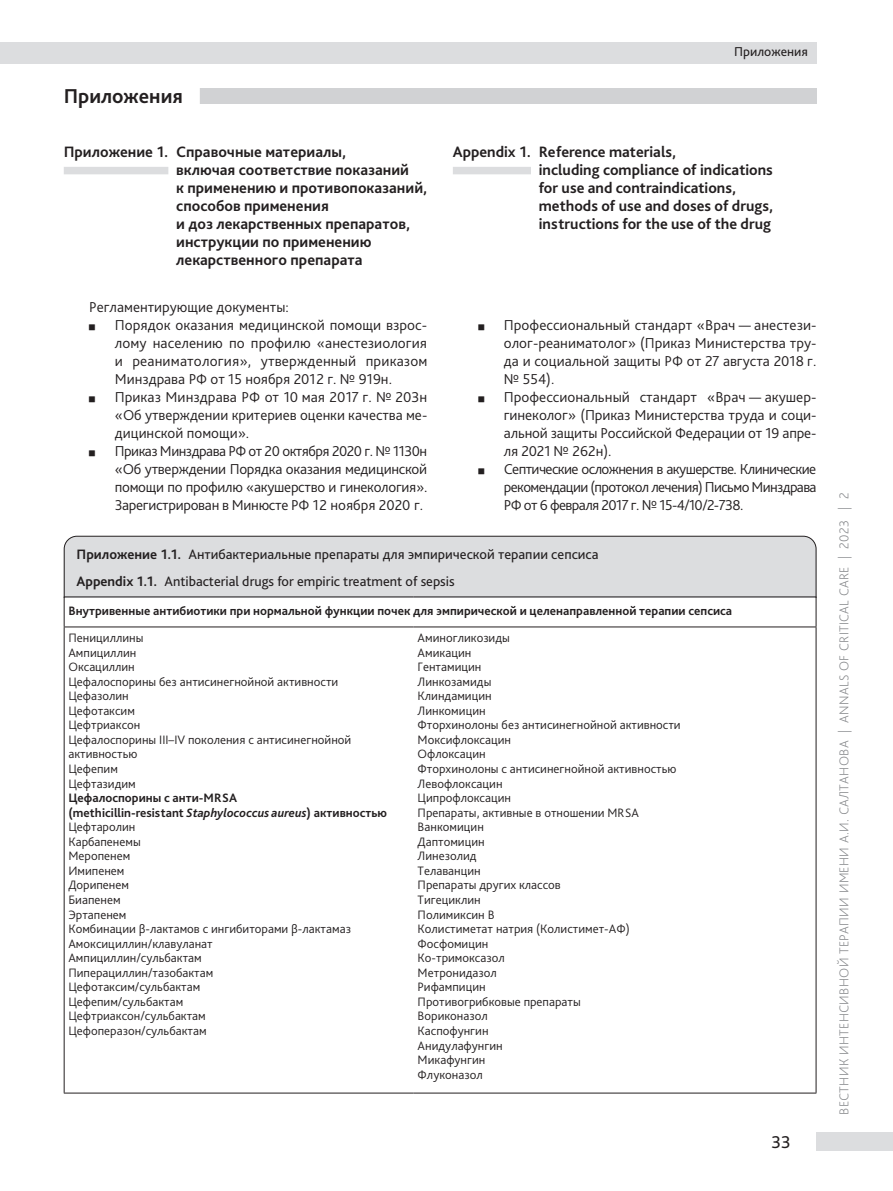
<style>
.page{position:relative;width:893px;height:1191px;background:#fff}
.page>*{position:absolute;margin:0;border:0;box-sizing:border-box;transform-origin:0 0}
.Заголовок_Приложение{font:700 21px "Bliss Pro";color:#231f20}
.t1{font:18px "Bliss Pro";color:#231f20}
.ЗаголовокRu{font:700 15.75px/18px "Bliss Pro";color:#231f20}
.Основной_текст__П{font:300 15px/18px "Bliss Pro";color:#231f20;text-align:justify}
.Таблица_ИмяRU{font:14.25px "Bliss Pro";color:#231f20}
.Таблица_ИмяEN{font:14.25px "Bliss Pro";color:#231f20}
.t2{font:200 13.5px "Bliss Pro";letter-spacing:.025em;color:#808285}
.t3{font:13.5px "Bliss Pro";color:#231f20}
.Таблица_текст__L{font:300 12.75px/14.5px "Bliss Pro";color:#231f20}
.Таблица_подзаголовок{font:700 12.75px "Bliss Pro";color:#231f20}
.Таблица_текст__L-2{font:700 12.75px/14.5px "Bliss Pro";color:#231f20}
.s1{font-weight:700}
.s2{font-style:italic}
</style>
<div class="page">
<div style="left:816px;top:1132px;width:77px;height:18px;background:#dcdddf"></div>
<div style="left:0;top:42px;width:816px;height:22px;background:#dcdddf"></div>
<div style="left:64px;top:88px;width:752px;height:16px;background:#d1d2d4"></div>
<div style="left:64px;top:85px;width:136px;height:29px;background:#fff"></div>
<div style="left:64px;top:167px;width:104px;height:7px;background:#dcdddf"></div>
<div style="left:453px;top:167px;width:78px;height:7px;background:#dcdddf"></div>
<div style="left:63px;top:535px;width:754px;height:63px;background:#dcdddf"></div>
<hr style="left:64px;top:626px;width:349px;height:1px;background:#231f20">
<hr style="left:413px;top:626px;width:403px;height:1px;background:#231f20">
<hr style="left:64px;top:596px;width:349px;height:1px;background:#231f20">
<svg style="left:64px;top:597px;width:1px;height:29px"></svg>
<hr style="left:413px;top:596px;width:403px;height:1px;background:#231f20">
<svg style="left:816px;top:597px;width:1px;height:29px"></svg>
<hr style="left:64px;top:627px;width:1px;height:465px;background:#231f20">
<hr style="left:816px;top:627px;width:1px;height:465px;background:#231f20">
<hr style="left:64px;top:1092px;width:349px;height:1px;background:#231f20">
<hr style="left:413px;top:1092px;width:403px;height:1px;background:#231f20">
<p class="t3" style="left:734px;top:43px;width:75px">Приложения</p>
<p class="Заголовок_Приложение" style="left:64px;top:83px;width:121px">Приложения</p>
<p class="ЗаголовокRu" style="left:176px;top:142px;width:253px;text-indent:-112px">Приложение 1. Справочные материалы,<br>включая соответствие показаний<br>к применению и противопоказаний, способов применения<br>и доз лекарственных препаратов, инструкции по применению лекарственного препарата</p>
<p class="ЗаголовокRu" style="left:539px;top:142px;width:236px;text-indent:-86px">Appendix 1. Reference materials,<br>including compliance of indications for use and contraindications, methods of use and doses of drugs, instructions for the use of the drug</p>
<p class="Основной_текст__П" style="left:89px;top:297px;width:201px">Регламентирующие документы:</p>
<p class="Основной_текст__П" style="left:115px;top:315px;width:314px">Порядок оказания медицинской помощи взрос&shy;лому населению по профилю «анестезиология и реаниматология», утвержденный приказом Минздрава РФ от 15 ноября 2012 г. № 919н.</p>
<p class="Основной_текст__П" style="left:115px;top:387px;width:314px">Приказ Минздрава РФ от 10 мая 2017 г. № 203н «Об утверждении критериев оценки качества ме&shy;дицинской помощи».</p>
<p class="Основной_текст__П" style="left:115px;top:441px;width:314px">Приказ Минздрава РФ от 20 октября 2020 г. № 1130н «Об утверждении Порядка оказания медицинской помощи по профилю «акушерство и гинекология».<br>Зарегистрирован в Минюсте РФ 12 ноября 2020 г.</p>
<p class="Основной_текст__П" style="left:504px;top:315px;width:314px">Профессиональный стандарт «Врач — анестези&shy;олог-реаниматолог» (Приказ Министерства тру&shy;да и социальной защиты РФ от 27 августа 2018 г. № 554).</p>
<p class="Основной_текст__П" style="left:504px;top:387px;width:314px">Профессиональный стандарт «Врач — акушер&shy;гинеколог» (Приказ Министерства труда и соци&shy;альной защиты Российской Федерации от 19 апре&shy;ля 2021 № 262н).</p>
<p class="Основной_текст__П" style="left:504px;top:459px;width:314px">Септические осложнения в акушерстве. Клинические рекомендации (протокол лечения) Письмо Минздрава РФ от 6 февраля 2017 г. № 15-4/10/2-738.</p>
<p class="Таблица_ИмяRU" style="left:77px;top:545px;width:524px"><span class="s1">Приложение 1.1.</span> Антибактериальные препараты для эмпирической терапии сепсиса</p>
<p class="Таблица_ИмяEN" style="left:77px;top:572px;width:380px"><span class="s1">Appendix 1.1.</span> Antibacterial drugs for empiric treatment of sepsis</p>
<p class="Таблица_подзаголовок" style="left:68px;top:603px;width:665px">Внутривенные антибиотики при нормальной функции почек для эмпирической и целенаправленной терапии сепсиса</p>
<p class="Таблица_текст__L" style="left:68px;top:630px;width:77px">Пенициллины</p>
<p class="Таблица_текст__L" style="left:68px;top:644px;width:69px">Ампициллин</p>
<p class="Таблица_текст__L" style="left:68px;top:659px;width:68px">Оксациллин</p>
<p class="Таблица_текст__L" style="left:68px;top:674px;width:271px">Цефалоспорины без антисинегнойной активности</p>
<p class="Таблица_текст__L" style="left:68px;top:688px;width:62px">Цефазолин</p>
<p class="Таблица_текст__L" style="left:68px;top:703px;width:68px">Цефотаксим</p>
<p class="Таблица_текст__L" style="left:68px;top:717px;width:74px">Цефтриаксон</p>
<p class="Таблица_текст__L" style="left:68px;top:732px;width:284px">Цефалоспорины III–IV поколения с антисинегнойной активностью</p>
<p class="Таблица_текст__L" style="left:68px;top:761px;width:51px">Цефепим</p>
<p class="Таблица_текст__L" style="left:68px;top:775px;width:69px">Цефтазидим</p>
<p class="Таблица_текст__L-2" style="left:68px;top:790px;width:320px">Цефалоспорины с анти-MRSA<br>(methicillin-resistant <span class="s2">Staphylococcus aureus</span>) активностью</p>
<p class="Таблица_текст__L" style="left:68px;top:819px;width:69px">Цефтаролин</p>
<p class="Таблица_текст__L" style="left:68px;top:834px;width:74px">Карбапенемы</p>
<p class="Таблица_текст__L" style="left:68px;top:848px;width:63px">Меропенем</p>
<p class="Таблица_текст__L" style="left:68px;top:863px;width:58px">Имипенем</p>
<p class="Таблица_текст__L" style="left:68px;top:877px;width:62px">Дорипенем</p>
<p class="Таблица_текст__L" style="left:68px;top:892px;width:54px">Биапенем</p>
<p class="Таблица_текст__L" style="left:68px;top:906px;width:60px">Эртапенем</p>
<p class="Таблица_текст__L" style="left:68px;top:921px;width:284px">Комбинации β-лактамов с ингибиторами β-лактамаз</p>
<p class="Таблица_текст__L" style="left:68px;top:935px;width:146px">Амоксициллин/клавуланат</p>
<p class="Таблица_текст__L" style="left:68px;top:950px;width:135px">Ампициллин/сульбактам</p>
<p class="Таблица_текст__L" style="left:68px;top:965px;width:146px">Пиперациллин/тазобактам</p>
<p class="Таблица_текст__L" style="left:68px;top:979px;width:133px">Цефотаксим/сульбактам</p>
<p class="Таблица_текст__L" style="left:68px;top:994px;width:116px">Цефепим/сульбактам</p>
<p class="Таблица_текст__L" style="left:68px;top:1008px;width:139px">Цефтриаксон/сульбактам</p>
<p class="Таблица_текст__L" style="left:68px;top:1023px;width:140px">Цефоперазон/сульбактам</p>
<p class="Таблица_текст__L" style="left:418px;top:630px;width:94px">Аминогликозиды</p>
<p class="Таблица_текст__L" style="left:418px;top:644px;width:55px">Амикацин</p>
<p class="Таблица_текст__L" style="left:418px;top:659px;width:65px">Гентамицин</p>
<p class="Таблица_текст__L" style="left:418px;top:674px;width:75px">Линкозамиды</p>
<p class="Таблица_текст__L" style="left:418px;top:688px;width:76px">Клиндамицин</p>
<p class="Таблица_текст__L" style="left:418px;top:703px;width:70px">Линкомицин</p>
<p class="Таблица_текст__L" style="left:418px;top:717px;width:265px">Фторхинолоны без антисинегнойной активности</p>
<p class="Таблица_текст__L" style="left:418px;top:732px;width:95px">Моксифлоксацин</p>
<p class="Таблица_текст__L" style="left:418px;top:746px;width:70px">Офлоксацин</p>
<p class="Таблица_текст__L" style="left:418px;top:761px;width:260px">Фторхинолоны с антисинегнойной активностью</p>
<p class="Таблица_текст__L" style="left:418px;top:775px;width:86px">Левофлоксацин</p>
<p class="Таблица_текст__L" style="left:418px;top:790px;width:95px">Ципрофлоксацин</p>
<p class="Таблица_текст__L" style="left:418px;top:805px;width:223px">Препараты, активные в отношении MRSA</p>
<p class="Таблица_текст__L" style="left:418px;top:819px;width:68px">Ванкомицин</p>
<p class="Таблица_текст__L" style="left:418px;top:834px;width:69px">Даптомицин</p>
<p class="Таблица_текст__L" style="left:418px;top:848px;width:61px">Линезолид</p>
<p class="Таблица_текст__L" style="left:418px;top:863px;width:65px">Телаванцин</p>
<p class="Таблица_текст__L" style="left:418px;top:877px;width:145px">Препараты других классов</p>
<p class="Таблица_текст__L" style="left:418px;top:892px;width:65px">Тигециклин</p>
<p class="Таблица_текст__L" style="left:418px;top:906px;width:78px">Полимиксин В</p>
<p class="Таблица_текст__L" style="left:418px;top:921px;width:214px">Колистиметат натрия (Колистимет-АФ)</p>
<p class="Таблица_текст__L" style="left:418px;top:935px;width:72px">Фосфомицин</p>
<p class="Таблица_текст__L" style="left:418px;top:950px;width:89px">Ко-тримоксазол</p>
<p class="Таблица_текст__L" style="left:418px;top:965px;width:81px">Метронидазол</p>
<p class="Таблица_текст__L" style="left:418px;top:979px;width:70px">Рифампицин</p>
<p class="Таблица_текст__L" style="left:418px;top:994px;width:165px">Противогрибковые препараты</p>
<p class="Таблица_текст__L" style="left:418px;top:1008px;width:72px">Вориконазол</p>
<p class="Таблица_текст__L" style="left:418px;top:1023px;width:72px">Каспофунгин</p>
<p class="Таблица_текст__L" style="left:418px;top:1037px;width:87px">Анидулафунгин</p>
<p class="Таблица_текст__L" style="left:418px;top:1052px;width:69px">Микафунгин</p>
<p class="Таблица_текст__L" style="left:418px;top:1066px;width:67px">Флуконазол</p>
<h2 class="t1" style="left:772px;top:1131px;width:21px">33</h2>
<p class="t2" style="left:836px;top:1114px;width:623px;rotate:-90deg">ВЕСТНИК ИНТЕНСИВНОЙ ТЕРАПИИ ИМЕНИ А.И. САЛТАНОВА | ANNALS OF CRITICAL CARE | 2023 | 2</p>
</div>
